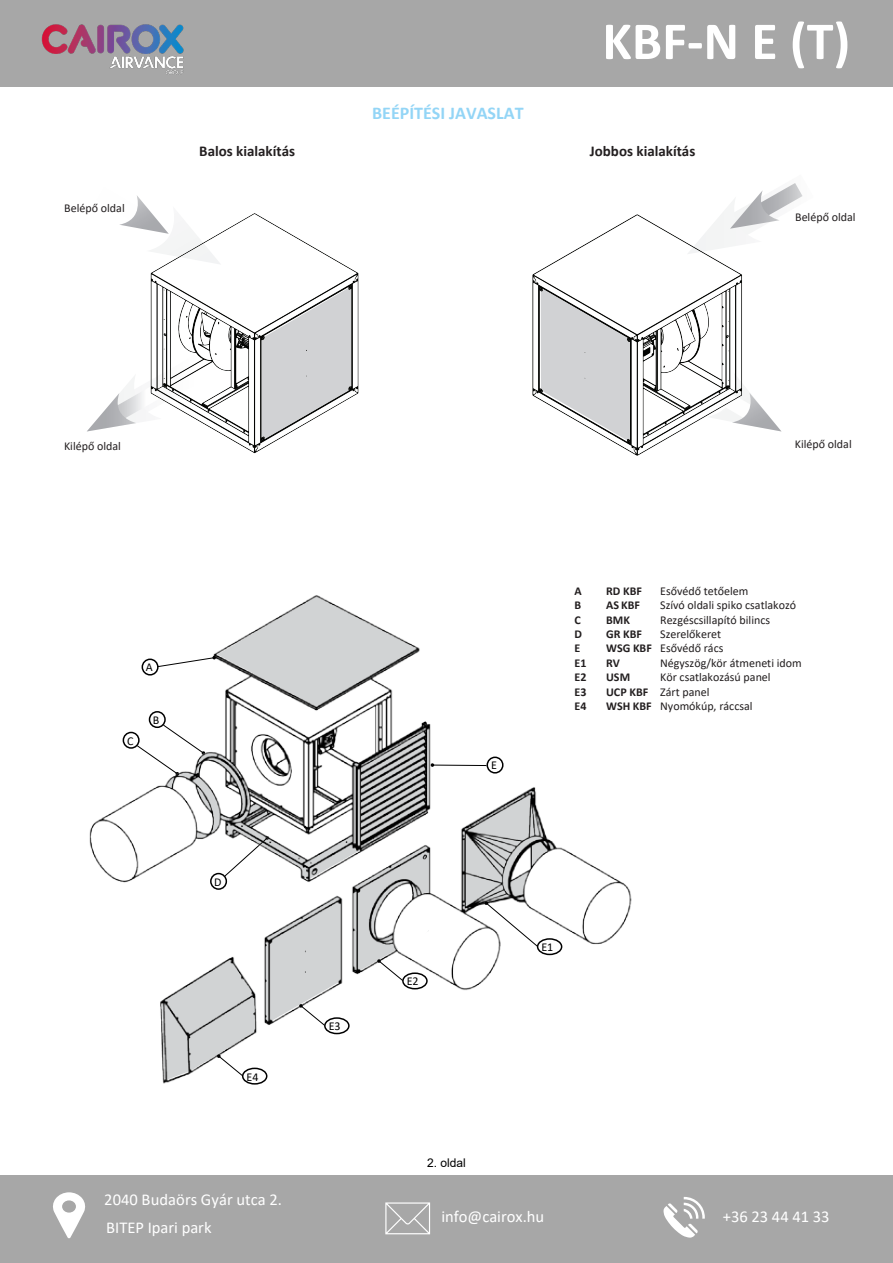
<style>
.page{position:relative;width:893px;height:1263px;background:#fff}
.page>*{position:absolute;margin:0;border:0;box-sizing:border-box;transform-origin:0 0}
.t1{font:700 54px "Calibri";color:#fff}
.t2{font:700 18px "Calibri";color:#93d5f6}
.t3{font:16.5px/27.9px "Calibri";color:#fff}
.t4{font:700 15px "Calibri";color:#231f20}
.t5{font:12px/14.4px "Calibri";color:#221e1f}
.t6{font:12px "Calibri";color:#231f20}
.t7{font:700 12px/14.4px "Calibri";color:#221e1f}
.t8{font:12px "Calibri";color:#000}
.t9{font:12px "Arial";color:#000}
.s1{font-weight:700}
</style>
<div class="page">
<div style="left:0;top:1px;width:893px;height:86px;background:#a7a7a7"></div>
<div style="left:0;top:1175px;width:893px;height:88px;background:#a7a7a7"></div>
<img style="left:41px;top:24px;width:143px;height:51px">
<svg style="left:53px;top:1192px;width:33px;height:46px"></svg>
<svg style="left:385px;top:1202px;width:45px;height:32px"></svg>
<svg style="left:663px;top:1197px;width:42px;height:41px"></svg>
<img style="left:87px;top:196px;width:272px;height:258px">
<img style="left:532px;top:183px;width:270px;height:273px">
<img style="left:89px;top:595px;width:543px;height:490px">
<div style="left:142px;top:658px;width:17px;height:17px;border:2px solid #000;border-radius:50%"></div>
<svg style="left:157px;top:596px;width:261px;height:112px"></svg>
<div style="left:242px;top:1067px;width:25px;height:17px;border:2px solid #000;border-radius:50%"></div>
<svg style="left:115px;top:724px;width:457px;height:356px"></svg>
<h2 class="t2" style="left:372px;top:100px;width:153px">BEÉPÍTÉSI JAVASLAT</h2>
<h1 class="t1" style="left:602px;top:3px;width:249px">KBF-N E (T)</h1>
<p class="t6" style="left:64px;top:200px;width:62px">Belépő oldal</p>
<p class="t4" style="left:199px;top:140px;width:97px">Balos kialakítás</p>
<p class="t4" style="left:590px;top:140px;width:107px">Jobbos kialakítás</p>
<p class="t6" style="left:795px;top:209px;width:62px">Belépő oldal</p>
<p class="t6" style="left:64px;top:438px;width:58px">Kilépő oldal</p>
<p class="t6" style="left:795px;top:436px;width:58px">Kilépő oldal</p>
<p class="t8" style="left:146px;top:659px;width:8px">A</p>
<p class="t8" style="left:127px;top:732px;width:8px">C</p>
<p class="t8" style="left:153px;top:712px;width:8px">B</p>
<p class="t8" style="left:214px;top:873px;width:9px">D</p>
<p class="t8" style="left:247px;top:1068px;width:13px">E4</p>
<h3 class="t3" style="left:104px;top:1185px;width:179px">2040 Budaörs Gyár utca 2.<br>BITEP Ipari park</h3>
<p class="t8" style="left:329px;top:1018px;width:13px">E3</p>
<p class="t8" style="left:491px;top:757px;width:7px">E</p>
<p class="t7" style="left:575px;top:583px;width:9px">A</p>
<p class="t7" style="left:606px;top:583px;width:37px">RD KBF</p>
<p class="t5" style="left:660px;top:583px;width:90px">Esővédő tetőelem</p>
<p class="t7" style="left:575px;top:598px;width:8px">B</p>
<p class="t7" style="left:606px;top:598px;width:35px">AS KBF</p>
<p class="t5" style="left:660px;top:598px;width:137px">Szívó oldali spiko csatlakozó</p>
<p class="t7" style="left:575px;top:612px;width:8px">C</p>
<p class="t7" style="left:606px;top:612px;width:25px">BMK</p>
<p class="t5" style="left:660px;top:612px;width:112px">Rezgéscsillapító bilincs</p>
<p class="t7" style="left:575px;top:627px;width:9px">D</p>
<p class="t7" style="left:606px;top:627px;width:37px">GR KBF</p>
<p class="t5" style="left:660px;top:627px;width:63px">Szerelőkeret</p>
<p class="t7" style="left:575px;top:641px;width:7px">E</p>
<p class="t5" style="left:606px;top:641px;width:119px"><span class="s1">WSG KBF</span> Esővédő rács</p>
<p class="t7" style="left:575px;top:655px;width:13px">E1</p>
<p class="t5" style="left:660px;top:655px;width:143px">Négyszög/kör átmeneti idom</p>
<p class="t7" style="left:575px;top:670px;width:13px">E2</p>
<p class="t7" style="left:606px;top:655px;width:25px">RV<br>USM</p>
<p class="t5" style="left:660px;top:670px;width:112px">Kör csatlakozású panel</p>
<p class="t7" style="left:575px;top:684px;width:13px">E3<br>E4</p>
<p class="t5" style="left:606px;top:684px;width:148px"><span class="s1">UCP KBF</span> Zárt panel<br><span class="s1">WSH KBF</span> Nyomókúp, ráccsal</p>
<p class="t8" style="left:407px;top:973px;width:13px">E2</p>
<p class="t8" style="left:541px;top:939px;width:13px">E1</p>
<p class="t9" style="left:427px;top:1155px;width:40px">2. oldal</p>
<h3 class="t3" style="left:441px;top:1202px;width:104px">info@cairox.hu</h3>
<h3 class="t3" style="left:723px;top:1202px;width:108px">+36 23 44 41 33</h3>
</div>
